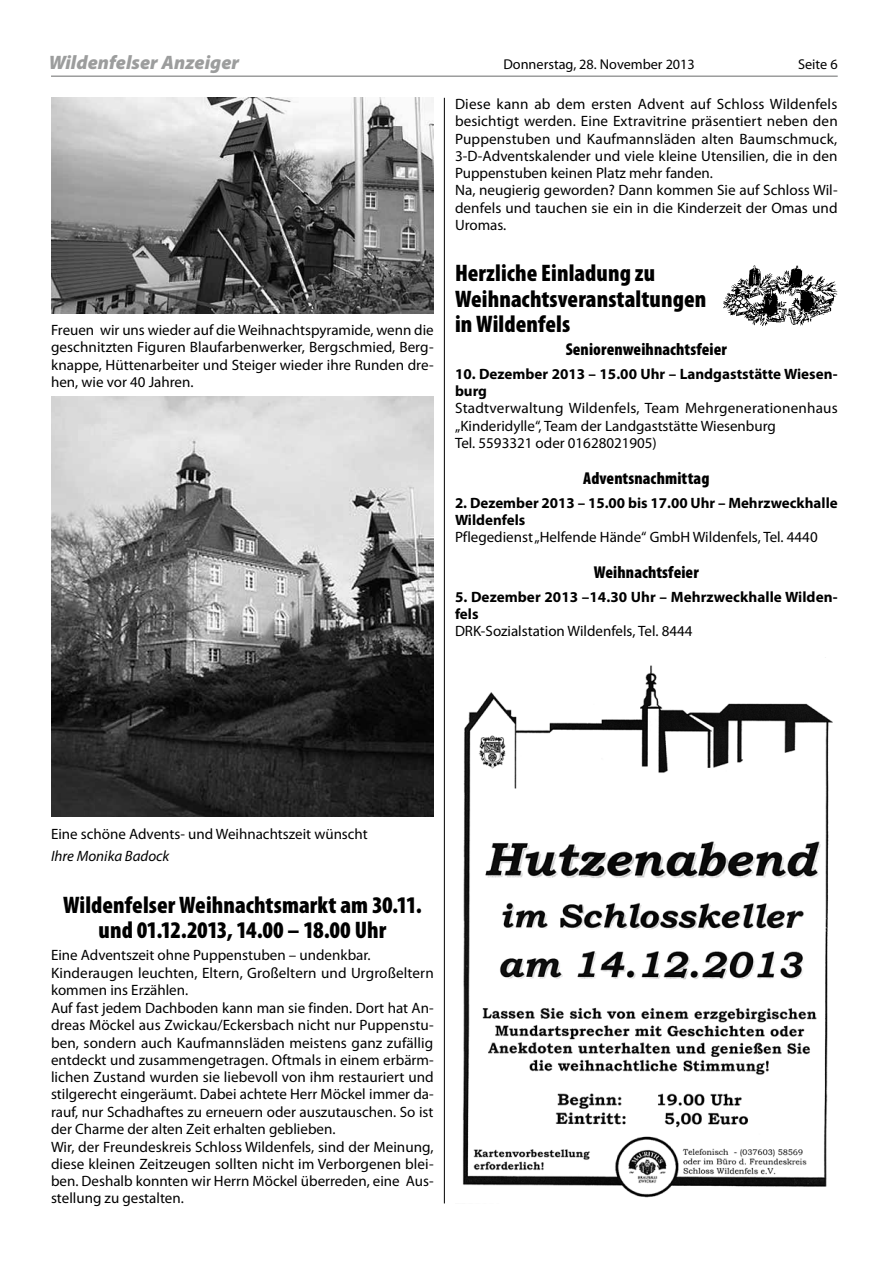
<style>
.page{position:relative;width:893px;height:1263px;background:#fff}
.page>*{position:absolute;margin:0;border:0;box-sizing:border-box;transform-origin:0 0}
.t1{font:900 condensed 24px/25.5px "Myriad Pro";letter-spacing:.005em;color:#000;text-align:center}
.t2{font:italic 900 19.5px "Myriad Pro";color:#9c9d9d}
.t3{font:900 condensed 17.25px "Myriad Pro";letter-spacing:.005em;color:#000}
.t4{font:15px/17.4px "Myriad Pro";color:#000}
.t5{font:700 15px/17.2px "Myriad Pro";color:#000}
.t6{font:italic 15px "Myriad Pro";color:#000}
.t7{font:14.25px "Myriad Pro";color:#000}
</style>
<div class="page">
<hr style="left:444px;top:98px;width:1px;height:1105px;background:#000">
<hr style="left:51px;top:75px;width:787px;height:2px;background:#9c9d9d">
<img style="left:51px;top:98px;width:383px;height:215px">
<img style="left:51px;top:397px;width:383px;height:420px">
<img style="left:462px;top:657px;width:371px;height:541px">
<img style="left:724px;top:266px;width:114px;height:59px">
<h2 class="t2" style="left:49px;top:51px;width:192px">Wildenfelser Anzeiger</h2>
<p class="t7" style="left:503px;top:56px;width:193px">Donnerstag, 28. November 2013</p>
<p class="t7" style="left:798px;top:56px;width:41px">Seite 6</p>
<p class="t4" style="left:51px;top:322px;width:384px;text-align:justify">Freuen wir uns wieder auf die Weihnachtspyramide, wenn die geschnitzten Figuren Blaufarbenwerker, Bergschmied, Berg&shy;knappe, Hüttenarbeiter und Steiger wieder ihre Runden dre&shy;hen, wie vor 40 Jahren.</p>
<p class="t4" style="left:455px;top:96px;width:384px">Diese kann ab dem ersten Advent auf Schloss Wildenfels besichtigt werden. Eine Extravitrine präsentiert neben den Puppenstuben und Kaufmannsläden alten Baumschmuck, 3-D-Adventskalender und viele kleine Utensilien, die in den Puppenstuben keinen Platz mehr fanden.<br>Na, neugierig geworden? Dann kommen Sie auf Schloss Wil&shy;denfels und tauchen sie ein in die Kinderzeit der Omas und Uromas.</p>
<h1 class="t1" style="left:455px;top:261px;width:253px;text-align:left">Herzliche Einladung zu<br>Weihnachtsveranstaltungen in Wildenfels</h1>
<p class="t3" style="left:566px;top:340px;width:163px">Seniorenweihnachtsfeier</p>
<p class="t5" style="left:455px;top:365px;width:384px">10. Dezember 2013 – 15.00 Uhr – Landgaststätte Wiesen&shy;burg</p>
<p class="t4" style="left:455px;top:400px;width:384px">Stadtverwaltung Wildenfels, Team Mehrgenerationenhaus „Kinderidylle“, Team der Landgaststätte Wiesenburg<br>Tel. 5593321 oder 01628021905)</p>
<p class="t3" style="left:583px;top:468px;width:128px">Adventsnachmittag</p>
<p class="t5" style="left:455px;top:494px;width:384px">2. Dezember 2013 – 15.00 bis 17.00 Uhr – Mehrzweckhalle<br>Wildenfels</p>
<p class="t4" style="left:455px;top:529px;width:364px">Pflegedienst „Helfende Hände“ GmbH Wildenfels, Tel. 4440</p>
<p class="t3" style="left:594px;top:563px;width:106px">Weihnachtsfeier</p>
<p class="t5" style="left:455px;top:588px;width:384px">5. Dezember 2013 –14.30 Uhr – Mehrzweckhalle Wilden&shy;fels</p>
<p class="t4" style="left:455px;top:623px;width:239px">DRK-Sozialstation Wildenfels, Tel. 8444</p>
<p class="t4" style="left:51px;top:825px;width:318px">Eine schöne Advents- und Weihnachtszeit wünscht</p>
<p class="t6" style="left:51px;top:848px;width:120px">Ihre Monika Badock</p>
<h1 class="t1" style="left:63px;top:892px;width:360px">Wildenfelser Weihnachtsmarkt am 30.11. und 01.12.2013, 14.00 – 18.00 Uhr</h1>
<p class="t4" style="left:51px;top:947px;width:384px">Eine Adventszeit ohne Puppenstuben – undenkbar.<br>Kinderaugen leuchten, Eltern, Großeltern und Urgroßeltern kommen ins Erzählen.<br>Auf fast jedem Dachboden kann man sie finden. Dort hat An&shy;dreas Möckel aus Zwickau/Eckersbach nicht nur Puppenstu&shy;ben, sondern auch Kaufmannsläden meistens ganz zufällig entdeckt und zusammengetragen. Oftmals in einem erbärm&shy;lichen Zustand wurden sie liebevoll von ihm restauriert und stilgerecht eingeräumt. Dabei achtete Herr Möckel immer da&shy;rauf, nur Schadhaftes zu erneuern oder auszutauschen. So ist der Charme der alten Zeit erhalten geblieben.<br>Wir, der Freundeskreis Schloss Wildenfels, sind der Meinung, diese kleinen Zeitzeugen sollten nicht im Verborgenen blei&shy;ben. Deshalb konnten wir Herrn Möckel überreden, eine Aus&shy;stellung zu gestalten.</p>
</div>
